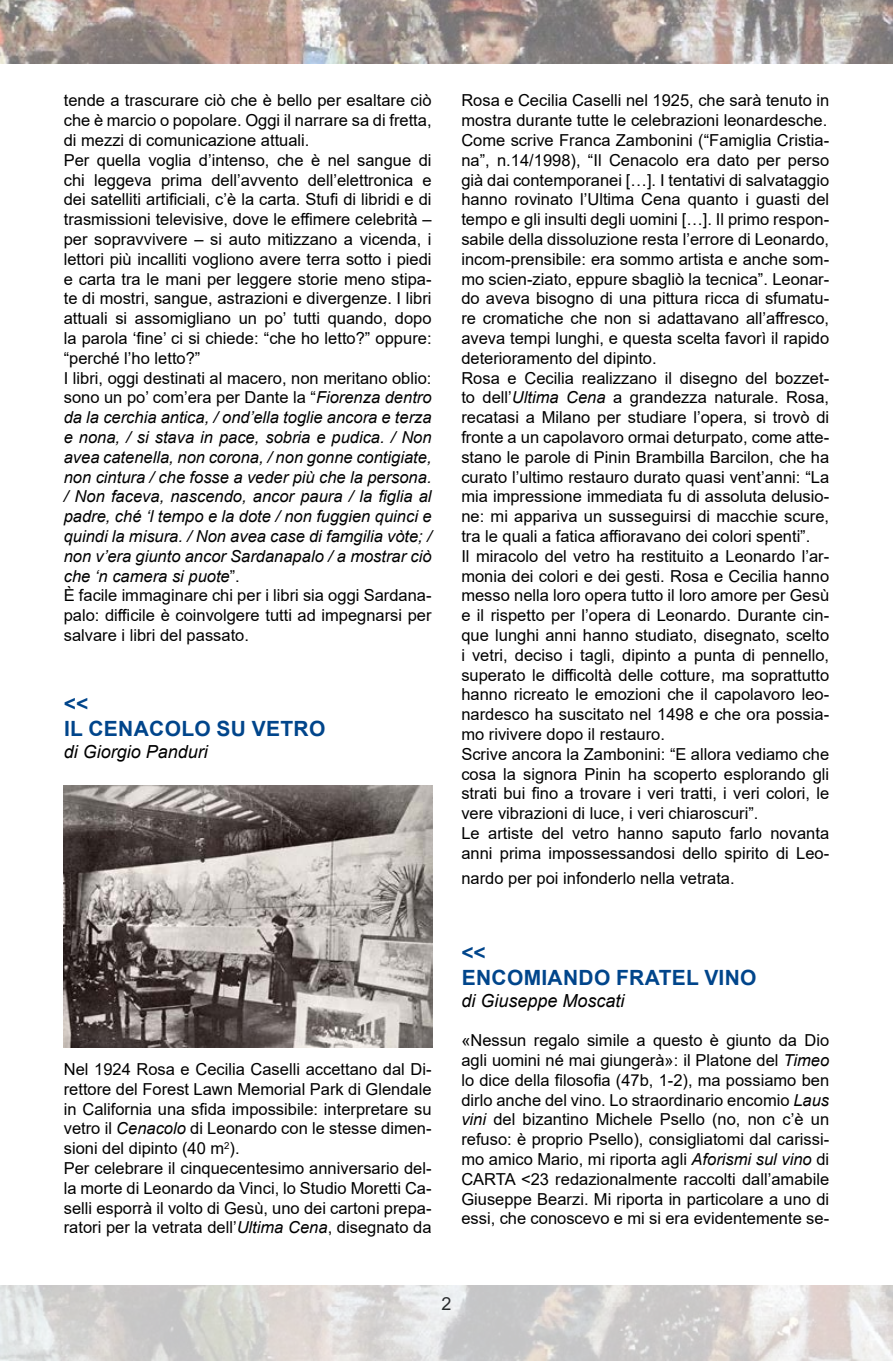
<style>
.page{position:relative;width:893px;height:1361px;background:#fff}
.page>*{position:absolute;margin:0;border:0;box-sizing:border-box;transform-origin:0 0}
.t1{font:700 21px/25.2px "Arial";letter-spacing:.015em;color:#00458b}
.t2{font:italic 18px "Arial";color:#000}
.t3{font:18px "Arial";color:#000}
.t4{font:16.5px/19.8px "Arial";color:#000}
.s1{font-style:italic}
</style>
<div class="page">
<img style="left:0;top:1285px;width:893px;height:76px">
<img style="left:0;top:0;width:893px;height:64px">
<img style="left:64px;top:786px;width:368px;height:261px">
<p class="t4" style="left:64px;top:91px;width:369px">tende a trascurare ciò che è bello per esaltare ciò che è marcio o popolare. Oggi il narrare sa di fretta, di mezzi di comunicazione attuali.<br>Per quella voglia d’intenso, che è nel sangue di chi leggeva prima dell’avvento dell’elettronica e dei satelliti artificiali, c’è la carta. Stufi di libridi e di trasmissioni televisive, dove le effimere celebrità ‒ per sopravvivere ‒ si auto mitizzano a vicenda, i lettori più incalliti vogliono avere terra sotto i piedi e carta tra le mani per leggere storie meno stipa&shy;te di mostri, sangue, astrazioni e divergenze. I libri attuali si assomigliano un po’ tutti quando, dopo la parola ‘fine’ ci si chiede: “che ho letto?” oppure: “perché l’ho letto?”<br>I libri, oggi destinati al macero, non meritano oblio: sono un po’ com’era per Dante la “<span class="s1">Fiorenza dentro da la cerchia antica, / ond’ella toglie ancora e terza e nona, / si stava in pace, sobria e pudica. / Non avea catenella, non corona, / non gonne contigiate, non cintura / che fosse a veder più che la persona. / Non faceva, nascendo, ancor paura / la figlia al padre, ché ‘l tempo e la dote / non fuggien quinci e quindi la misura. / Non avea case di famgilia vòte; / non v’era giunto ancor Sardanapalo / a mostrar ciò che ‘n camera si puote</span>”.<br>È facile immaginare chi per i libri sia oggi Sardana&shy;palo: difficile è coinvolgere tutti ad impegnarsi per salvare i libri del passato.</p>
<p class="t1" style="left:64px;top:691px;width:263px">&lt;&lt;<br>IL CENACOLO SU VETRO</p>
<p class="t2" style="left:64px;top:742px;width:146px">di Giorgio Panduri</p>
<p class="t4" style="left:64px;top:1059px;width:369px">Nel 1924 Rosa e Cecilia Caselli accettano dal Di&shy;rettore del Forest Lawn Memorial Park di Glendale in California una sfida impossibile: interpretare su vetro il <span class="s1">Cenacolo</span> di Leonardo con le stesse dimen&shy;sioni del dipinto (40 m<sup>2</sup>).<br>Per celebrare il cinquecentesimo anniversario del&shy;la morte di Leonardo da Vinci, lo Studio Moretti Ca&shy;selli esporrà il volto di Gesù, uno dei cartoni prepa&shy;ratori per la vetrata dell’<span class="s1">Ultima Cena</span>, disegnato da</p>
<p class="t4" style="left:461px;top:91px;width:369px">Rosa e Cecilia Caselli nel 1925, che sarà tenuto in mostra durante tutte le celebrazioni leonardesche.<br>Come scrive Franca Zambonini (“Famiglia Cristia&shy;na”, n.14/1998), “Il Cenacolo era dato per perso già dai contemporanei […]. I tentativi di salvataggio hanno rovinato l’Ultima Cena quanto i guasti del tempo e gli insulti degli uomini […]. Il primo respon&shy;sabile della dissoluzione resta l’errore di Leonardo, incom-prensibile: era sommo artista e anche som&shy;mo scien-ziato, eppure sbagliò la tecnica”. Leonar&shy;do aveva bisogno di una pittura ricca di sfumatu&shy;re cromatiche che non si adattavano all’affresco, aveva tempi lunghi, e questa scelta favorì il rapido deterioramento del dipinto.<br>Rosa e Cecilia realizzano il disegno del bozzet&shy;to dell’<span class="s1">Ultima Cena</span> a grandezza naturale. Rosa, recatasi a Milano per studiare l’opera, si trovò di fronte a un capolavoro ormai deturpato, come atte&shy;stano le parole di Pinin Brambilla Barcilon, che ha curato l’ultimo restauro durato quasi vent’anni: “La mia impressione immediata fu di assoluta delusio&shy;ne: mi appariva un susseguirsi di macchie scure, tra le quali a fatica affioravano dei colori spenti”.<br>Il miracolo del vetro ha restituito a Leonardo l’ar&shy;monia dei colori e dei gesti. Rosa e Cecilia hanno messo nella loro opera tutto il loro amore per Gesù e il rispetto per l’opera di Leonardo. Durante cin&shy;que lunghi anni hanno studiato, disegnato, scelto i vetri, deciso i tagli, dipinto a punta di pennello, superato le difficoltà delle cotture, ma soprattutto hanno ricreato le emozioni che il capolavoro leo&shy;nardesco ha suscitato nel 1498 e che ora possia&shy;mo rivivere dopo il restauro.<br>Scrive ancora la Zambonini: “E allora vediamo che cosa la signora Pinin ha scoperto esplorando gli strati bui fino a trovare i veri tratti, i veri colori, le vere vibrazioni di luce, i veri chiaroscuri”.<br>Le artiste del vetro hanno saputo farlo novanta anni prima impossessandosi dello spirito di Leo-</p>
<p class="t4" style="left:461px;top:868px;width:275px">nardo per poi infonderlo nella vetrata.</p>
<p class="t1" style="left:461px;top:940px;width:297px">&lt;&lt;<br>ENCOMIANDO FRATEL VINO</p>
<p class="t2" style="left:461px;top:990px;width:165px">di Giuseppe Moscati</p>
<p class="t4" style="left:461px;top:1030px;width:369px;text-align:justify">«Nessun regalo simile a questo è giunto da Dio agli uomini né mai giungerà»: il Platone del <span class="s1">Timeo </span>lo dice della filosofia (47b, 1-2), ma possiamo ben dirlo anche del vino. Lo straordinario encomio <span class="s1">Laus vini</span> del bizantino Michele Psello (no, non c’è un refuso: è proprio Psello), consigliatomi dal carissi&shy;mo amico Mario, mi riporta agli <span class="s1">Aforismi sul vino</span> di CARTA &lt;23 redazionalmente raccolti dall’amabile Giuseppe Bearzi. Mi riporta in particolare a uno di essi, che conoscevo e mi si era evidentemente se-</p>
<p class="t3" style="left:441px;top:1294px;width:12px">2</p>
</div>
